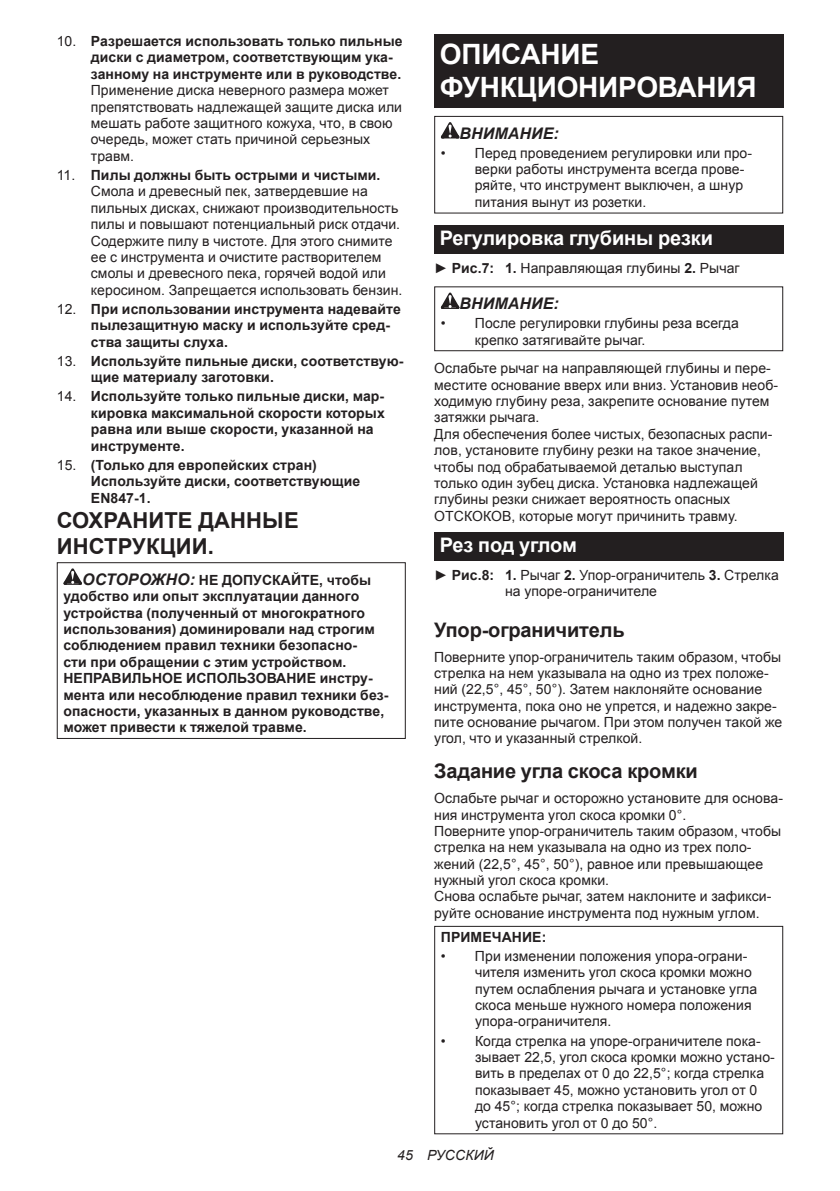
<style>
.page{position:relative;width:840px;height:1191px;background:#fff}
.page>*{position:absolute;margin:0;border:0;box-sizing:border-box;transform-origin:0 0}
.t1{font:700 28px/32.8px "Arial";letter-spacing:-.01em;color:#fff}
.t2{font:700 22px/25.8px "Arial";letter-spacing:.005em;color:#231f20}
.t3{font:700 20px "Arial";letter-spacing:-.01em;color:#231f20}
.t4{font:700 20px "Arial";letter-spacing:-.01em;color:#fff}
.t5{font:italic 700 16px "Arial";letter-spacing:.005em;color:#231f20}
.t6{font:14px/16.4px "Arial";letter-spacing:.005em;color:#231f20}
.t7{font:700 14px/16.4px "Arial";letter-spacing:.005em;color:#231f20}
.t8{font:italic 14px "Arial";letter-spacing:.005em;color:#231f20}
.s1{font-weight:400}
.s2{font-weight:700}
.s3{font-style:italic;font-size:16px}
</style>
<div class="page">
<svg style="left:63px;top:568px;width:19px;height:17px"></svg>
<div style="left:57px;top:562px;width:348px;height:177px;border:1px solid #231f20"></div>
<div style="left:434px;top:34px;width:348px;height:74px;background:#231f20"></div>
<svg style="left:440px;top:122px;width:19px;height:16px"></svg>
<div style="left:434px;top:116px;width:348px;height:97px;border:1px solid #231f20"></div>
<div style="left:434px;top:225px;width:348px;height:28px;background:#231f20"></div>
<svg style="left:440px;top:292px;width:19px;height:17px"></svg>
<div style="left:434px;top:286px;width:348px;height:65px;border:1px solid #231f20"></div>
<div style="left:434px;top:532px;width:348px;height:28px;background:#231f20"></div>
<div style="left:434px;top:926px;width:348px;height:208px;border:1px solid #231f20"></div>
<p class="t7" style="left:91px;top:33px;width:313px;text-indent:-34px"><span class="s1">10.</span> Разрешается использовать только пильные диски с диаметром, соответствующим ука&shy;занному на инструменте или в руководстве.</p>
<p class="t6" style="left:91px;top:82px;width:312px">Применение диска неверного размера может препятствовать надлежащей защите диска или мешать работе защитного кожуха, что, в свою очередь, может стать причиной серьезных травм.</p>
<p class="t6" style="left:91px;top:167px;width:313px;text-indent:-34px">11. <span class="s2">Пилы должны быть острыми и чистыми.<br></span>Смола и древесный пек, затвердевшие на пильных дисках, снижают производительность пилы и повышают потенциальный риск отдачи.<br>Содержите пилу в чистоте. Для этого снимите ее с инструмента и очистите растворителем смолы и древесного пека, горячей водой или керосином. Запрещается использовать бензин.</p>
<p class="t7" style="left:91px;top:301px;width:311px;text-indent:-34px"><span class="s1">12.</span> При использовании инструмента надевайте пылезащитную маску и используйте сред&shy;ства защиты слуха.</p>
<p class="t7" style="left:91px;top:353px;width:314px;text-indent:-34px"><span class="s1">13.</span> Используйте пильные диски, соответствую&shy;щие материалу заготовки.</p>
<p class="t7" style="left:91px;top:389px;width:295px;text-indent:-34px"><span class="s1">14.</span> Используйте только пильные диски, мар&shy;кировка максимальной скорости которых равна или выше скорости, указанной на инструменте.</p>
<p class="t7" style="left:91px;top:457px;width:270px;text-indent:-34px"><span class="s1">15.</span> (Только для европейских стран)<br>Используйте диски, соответствующие<br>EN847-1.</p>
<h2 class="t2" style="left:57px;top:508px;width:243px">СОХРАНИТЕ ДАННЫЕ<br>ИНСТРУКЦИИ.</h2>
<p class="t7" style="left:63px;top:572px;width:326px;text-indent:19px"><span class="s3">ОСТОРОЖНО:</span> НЕ ДОПУСКАЙТЕ, чтобы удобство или опыт эксплуатации данного устройства (полученный от многократного использования) доминировали над строгим соблюдением правил техники безопасно-<br>сти при обращении с этим устройством.<br>НЕПРАВИЛЬНОЕ ИСПОЛЬЗОВАНИЕ инстру&shy;мента или несоблюдение правил техники без&shy;опасности, указанных в данном руководстве, может привести к тяжелой травме.</p>
<h1 class="t1" style="left:439px;top:38px;width:318px">ОПИСАНИЕ<br>ФУНКЦИОНИРОВАНИЯ</h1>
<p class="t5" style="left:459px;top:122px;width:101px">ВНИМАНИЕ:</p>
<p class="t6" style="left:474px;top:145px;width:278px;text-indent:-34px">• Перед проведением регулировки или про&shy;верки работы инструмента всегда прове&shy;ряйте, что инструмент выключен, а шнур питания вынут из розетки.</p>
<h3 class="t4" style="left:439px;top:224px;width:274px">Регулировка глубины резки</h3>
<p class="t6" style="left:434px;top:260px;width:307px">► <span class="s2">Рис.7: 1.</span> Направляющая глубины <span class="s2">2.</span> Рычаг</p>
<p class="t5" style="left:459px;top:293px;width:101px">ВНИМАНИЕ:</p>
<p class="t6" style="left:474px;top:315px;width:265px;text-indent:-34px">• После регулировки глубины реза всегда крепко затягивайте рычаг.</p>
<p class="t6" style="left:434px;top:360px;width:345px">Ослабьте рычаг на направляющей глубины и пере&shy;местите основание вверх или вниз. Установив необ&shy;ходимую глубину реза, закрепите основание путем затяжки рычага.<br>Для обеспечения более чистых, безопасных распи&shy;лов, установите глубину резки на такое значение, чтобы под обрабатываемой деталью выступал только один зубец диска. Установка надлежащей глубины резки снижает вероятность опасных ОТСКОКОВ, которые могут причинить травму.</p>
<h3 class="t4" style="left:439px;top:532px;width:138px">Рез под углом</h3>
<p class="t6" style="left:504px;top:567px;width:275px;text-indent:-71px">► <span class="s2">Рис.8: 1.</span> Рычаг <span class="s2">2.</span> Упор-ограничитель <span class="s2">3.</span> Стрелка на упоре-ограничителе</p>
<h3 class="t3" style="left:434px;top:616px;width:192px">Упор-ограничитель</h3>
<p class="t6" style="left:434px;top:648px;width:349px">Поверните упор-ограничитель таким образом, чтобы стрелка на нем указывала на одно из трех положе&shy;ний (22,5°, 45°, 50°). Затем наклоняйте основание инструмента, пока оно не упрется, и надежно закре&shy;пите основание рычагом. При этом получен такой же угол, что и указанный стрелкой.</p>
<h3 class="t3" style="left:434px;top:758px;width:265px">Задание угла скоса кромки</h3>
<p class="t6" style="left:434px;top:790px;width:350px">Ослабьте рычаг и осторожно установите для основа&shy;ния инструмента угол скоса кромки 0°.<br>Поверните упор-ограничитель таким образом, чтобы стрелка на нем указывала на одно из трех поло&shy;жений (22,5°, 45°, 50°), равное или превышающее нужный угол скоса кромки.<br>Снова ослабьте рычаг, затем наклоните и зафикси&shy;руйте основание инструмента под нужным углом.</p>
<p class="t7" style="left:440px;top:929px;width:107px">ПРИМЕЧАНИЕ:</p>
<p class="t6" style="left:474px;top:948px;width:284px;text-indent:-34px">• При изменении положения упора-ограни&shy;чителя изменить угол скоса кромки можно путем ослабления рычага и установке угла скоса меньше нужного номера положения упора-ограничителя.</p>
<p class="t6" style="left:474px;top:1032px;width:301px;text-indent:-34px">• Когда стрелка на упоре-ограничителе пока&shy;зывает 22,5, угол скоса кромки можно устано&shy;вить в пределах от 0 до 22,5°; когда стрелка показывает 45, можно установить угол от 0 до 45°; когда стрелка показывает 50, можно установить угол от 0 до 50°.</p>
<p class="t8" style="left:397px;top:1146px;width:98px">45 РУССКИЙ</p>
</div>
